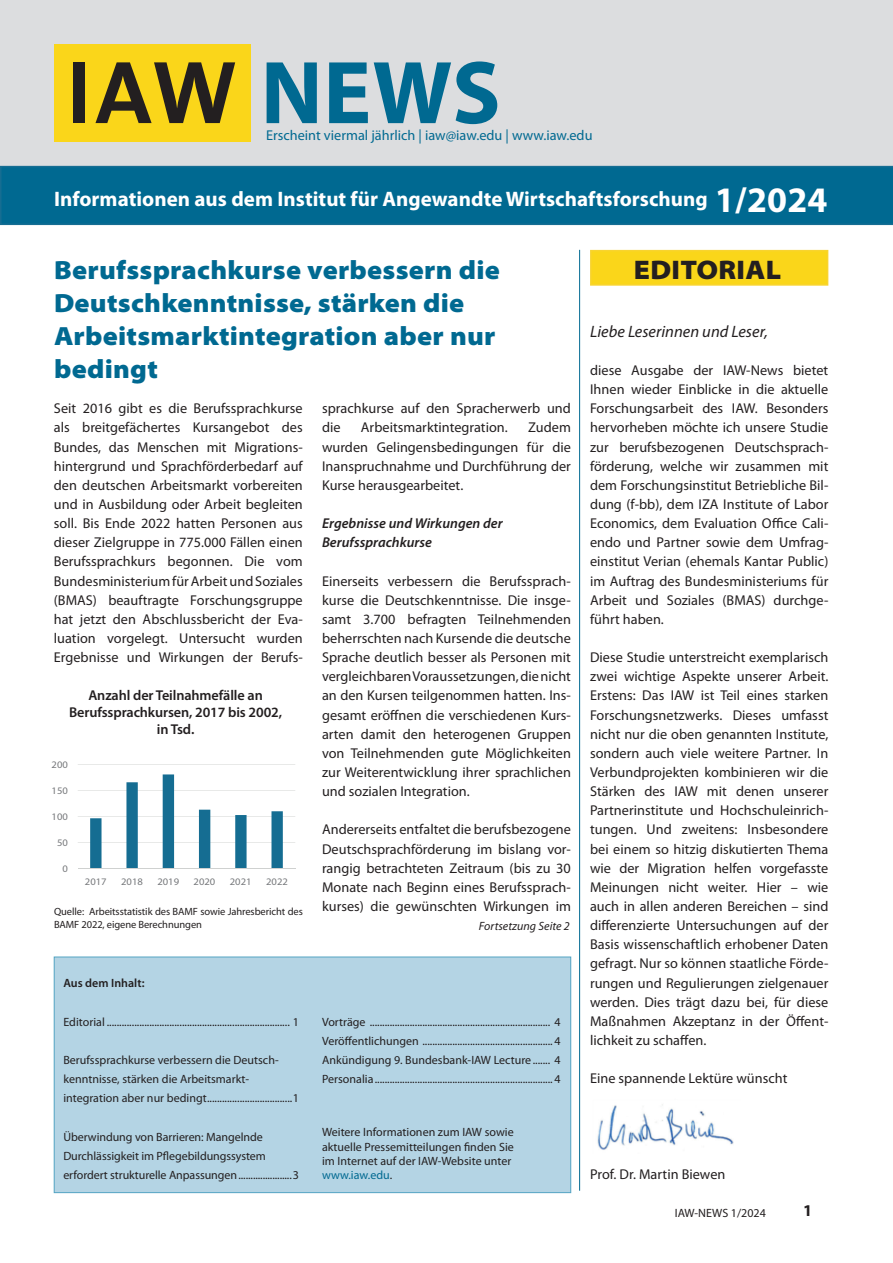
<style>
.page{position:relative;width:893px;height:1263px;background:#fff}
.page>*{position:absolute;margin:0;border:0;box-sizing:border-box;transform-origin:0 0}
.t1{font:700 90px "Myriad Pro";color:#006991}
.t2{font:700 36px "Myriad Pro";color:#fff}
.t3{font:900 semi-expanded 27px "Myriad Pro";letter-spacing:.01em;color:#231f20}
.t4{font:900 semi-expanded 26.4px/33px "Myriad Pro";letter-spacing:.01em;color:#006991}
.t5{font:700 21px "Myriad Pro";color:#fff}
.t6{font:italic 16.5px "Myriad Pro";color:#231f20}
.t7{font:700 16.5px "Myriad Pro";color:#231f20}
.t8{font:14.25px/19.2px "Myriad Pro";color:#231f20;text-align:justify}
.t9{font:600 14.25px/17.1px "Myriad Pro";letter-spacing:-.01em;color:#231f20;text-align:center}
.t10{font:14.25px "Myriad Pro";color:#006991}
.t11{font:italic 600 14.25px/19.2px "Myriad Pro";color:#231f20}
.t12{font:12px/19.2px "Myriad Pro";color:#231f20}
.t13{font:italic 12px "Myriad Pro";color:#231f20}
.t14{font:600 12px "Myriad Pro";color:#231f20}
.t15{font:10.5px/12.6px "Myriad Pro";letter-spacing:-.01em;color:#231f20}
.t16{font:10.05px "Myriad Pro";color:#76787b;scale:1.06 1}
.s1{color:#006991}
</style>
<div class="page">
<div style="left:54px;top:957px;width:517px;height:235px;background:#b4d4e4"></div>
<div style="left:54px;top:957px;width:517px;height:236px;border:1px solid #56a5c4"></div>
<div style="left:590px;top:250px;width:238px;height:36px;background:#fad61a;border:2px solid #f8d42f"></div>
<hr style="left:579px;top:250px;width:1px;height:941px;background:#006991">
<div style="left:0;top:0;width:893px;height:203px;background:#dcdddf"></div>
<div style="left:54px;top:44px;width:197px;height:97px;background:#fad61a"></div>
<div style="left:73px;top:62px;width:12px;height:61px;background:#231f20"></div>
<svg style="left:95px;top:62px;width:140px;height:61px"></svg>
<div style="left:0;top:166px;width:893px;height:59px;background:#006991"></div>
<svg style="left:78px;top:764px;width:218px;height:105px"></svg>
<img style="left:597px;top:1104px;width:137px;height:46px">
<h1 class="t1" style="left:261px;top:34px;width:241px">NEWS</h1>
<p class="t10" style="left:266px;top:127px;width:328px">Erscheint viermal jährlich | iaw@iaw.edu | www.iaw.edu</p>
<h3 class="t5" style="left:54px;top:185px;width:655px">Informationen aus dem Institut für Angewandte Wirtschaftsforschung</h3>
<h2 class="t2" style="left:715px;top:176px;width:114px">1/2024</h2>
<h3 class="t4" style="left:54px;top:254px;width:447px">Berufssprachkurse verbessern die<br>Deutschkenntnisse, stärken die<br>Arbeitsmarktintegration aber nur bedingt</h3>
<p class="t8" style="left:54px;top:399px;width:250px">Seit 2016 gibt es die Berufssprachkurse als breitgefächertes Kursangebot des Bundes, das Menschen mit Migrations&shy;hintergrund und Sprachförderbedarf auf den deutschen Arbeitsmarkt vorbereiten und in Ausbildung oder Arbeit begleiten soll. Bis Ende 2022 hatten Personen aus dieser Zielgruppe in 775.000 Fällen einen Berufssprachkurs begonnen. Die vom Bundesministerium für Arbeit und Soziales (BMAS) beauftragte Forschungsgruppe hat jetzt den Abschlussbericht der Eva&shy;luation vorgelegt. Untersucht wurden Ergebnisse und Wirkungen der Berufs-</p>
<p class="t9" style="left:69px;top:686px;width:214px">Anzahl der Teilnahmefälle an<br>Berufssprachkursen, 2017 bis 2002, in Tsd.</p>
<p class="t16" style="left:52px;top:758px;width:17px">200</p>
<p class="t16" style="left:52px;top:784px;width:17px">150</p>
<p class="t16" style="left:52px;top:810px;width:17px">100</p>
<p class="t16" style="left:57px;top:836px;width:12px">50</p>
<p class="t16" style="left:62px;top:862px;width:7px">0</p>
<p class="t16" style="left:85px;top:875px;width:22px">2017</p>
<p class="t16" style="left:121px;top:875px;width:22px">2018</p>
<p class="t16" style="left:157px;top:875px;width:22px">2019</p>
<p class="t16" style="left:194px;top:875px;width:22px">2020</p>
<p class="t16" style="left:230px;top:875px;width:22px">2021</p>
<p class="t16" style="left:266px;top:875px;width:22px">2022</p>
<p class="t15" style="left:54px;top:905px;width:250px">Quelle: Arbeitsstatistik des BAMF sowie Jahresbericht des<br>BAMF 2022, eigene Berechnungen</p>
<p class="t14" style="left:63px;top:976px;width:83px">Aus dem Inhalt:</p>
<p class="t12" style="left:63px;top:1012px;width:237px">Editorial ......................................................................... 1</p>
<p class="t12" style="left:63px;top:1050px;width:237px">Berufssprachkurse verbessern die Deutsch&shy;kenntnisse, stärken die Arbeitsmarkt&shy;integration aber nur bedingt..................................1</p>
<p class="t12" style="left:63px;top:1127px;width:237px">Überwindung von Barrieren: Mangelnde<br>Durchlässigkeit im Pflegebildungssystem erfordert strukturelle Anpassungen......................3</p>
<p class="t8" style="left:322px;top:399px;width:250px">sprachkurse auf den Spracherwerb und die</p>
<p class="t8" style="left:322px;top:418px;width:250px;text-indent:206px">Zudem wurden Gelingensbedingungen für die Inanspruchnahme und Durchführung der Kurse herausgearbeitet.</p>
<p class="t11" style="left:322px;top:513px;width:182px">Ergebnisse und Wirkungen der<br>Berufssprachkurse</p>
<p class="t8" style="left:322px;top:571px;width:250px">Einerseits verbessern die Berufssprach&shy;kurse die Deutschkenntnisse. Die insge&shy;samt 3.700 befragten Teilnehmenden beherrschten nach Kursende die deutsche Sprache deutlich besser als Personen mit vergleichbaren Voraussetzungen, die nicht an den Kursen teilgenommen hatten. Ins&shy;gesamt eröffnen die verschiedenen Kurs&shy;arten damit den heterogenen Gruppen von Teilnehmenden gute Möglichkeiten zur Weiterentwicklung ihrer sprachlichen und sozialen Integration.</p>
<p class="t8" style="left:322px;top:820px;width:250px">Andererseits entfaltet die berufsbezogene Deutschsprachförderung im bislang vor&shy;rangig betrachteten Zeitraum (bis zu 30<br>Monate nach Beginn eines Berufssprach&shy;kurses) die gewünschten Wirkungen im</p>
<p class="t8" style="left:361px;top:418px;width:148px">Arbeitsmarktintegration.</p>
<p class="t13" style="left:479px;top:918px;width:92px">Fortsetzung Seite 2</p>
<p class="t12" style="left:322px;top:1012px;width:240px;text-align:justify">Vorträge ........................................................................ 4<br>Veröffentlichungen .................................................... 4<br>Ankündigung 9. Bundesbank-IAW Lecture....... 4<br>Personalia....................................................................... 4</p>
<p class="t12" style="left:322px;top:1125px;width:193px;line-height:14.4px">Weitere Informationen zum IAW sowie aktuelle Pressemitteilungen finden Sie im Internet auf der IAW-Website unter <span class="s1">www.iaw.edu</span>.</p>
<h3 class="t3" style="left:634px;top:255px;width:149px">EDITORIAL</h3>
<p class="t6" style="left:590px;top:321px;width:179px">Liebe Leserinnen und Leser,</p>
<p class="t8" style="left:590px;top:360px;width:240px">diese Ausgabe der IAW-News bietet Ihnen wieder Einblicke in die aktuelle Forschungsarbeit des IAW. Besonders hervorheben möchte ich unsere Studie zur berufsbezogenen Deutschsprach&shy;förderung, welche wir zusammen mit dem Forschungsinstitut Betriebliche Bil&shy;dung (f-bb), dem IZA Institute of Labor Economics, dem Evaluation Office Cali&shy;endo und Partner sowie dem Umfrag&shy;einstitut Verian (ehemals Kantar Public) im Auftrag des Bundesministeriums für Arbeit und Soziales (BMAS) durchge&shy;führt haben.</p>
<p class="t8" style="left:590px;top:647px;width:240px">Diese Studie unterstreicht exemplarisch zwei wichtige Aspekte unserer Arbeit.<br>Erstens: Das IAW ist Teil eines starken Forschungsnetzwerks. Dieses umfasst nicht nur die oben genannten Institute, sondern auch viele weitere Partner. In Verbundprojekten kombinieren wir die Stärken des IAW mit denen unserer Partnerinstitute und Hochschuleinrich&shy;tungen. Und zweitens: Insbesondere bei einem so hitzig diskutierten Thema wie der Migration helfen vorgefasste Meinungen nicht weiter. Hier – wie auch in allen anderen Bereichen – sind differenzierte Untersuchungen auf der Basis wissenschaftlich erhobener Daten gefragt. Nur so können staatliche Förde&shy;rungen und Regulierungen zielgenauer werden. Dies trägt dazu bei, für diese Maßnahmen Akzeptanz in der Öffent&shy;lichkeit zu schaffen.</p>
<p class="t8" style="left:590px;top:1068px;width:199px">Eine spannende Lektüre wünscht</p>
<p class="t8" style="left:590px;top:1164px;width:137px">Prof. Dr. Martin Biewen</p>
<p class="t12" style="left:675px;top:1203px;width:92px">IAW-NEWS 1/2024</p>
<p class="t7" style="left:803px;top:1199px;width:11px">1</p>
</div>
